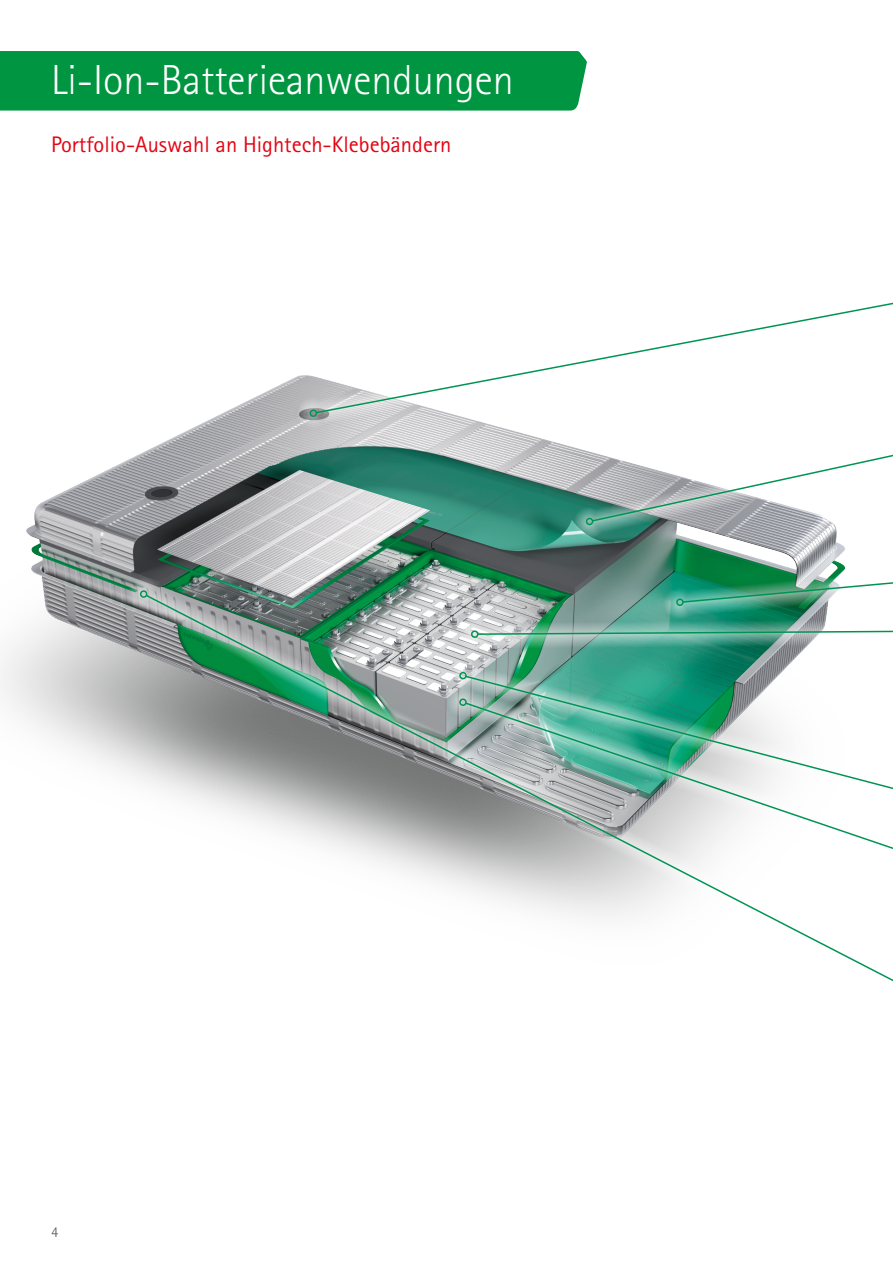
<style>
.page{position:relative;width:893px;height:1263px;background:#fff}
.page>*{position:absolute;margin:0;border:0;box-sizing:border-box;transform-origin:0 0}
.A_Headline{font:300 42px "Rotis Sans Serif Std";color:#fff}
.A_Subline{font:22.5px "Rotis Sans Serif Std";color:#e30614}
.t1{font:300 15px "Rotis Sans Serif Std";color:#575756}
</style>
<div class="page">
<div style="left:0;top:51px;width:587px;height:60px;background:#009641"></div>
<img style="left:1px;top:376px;width:572px;height:398px">
<svg style="left:573px;top:447px;width:18px;height:70px"></svg>
<svg style="left:591px;top:452px;width:302px;height:65px"></svg>
<svg style="left:458px;top:517px;width:387px;height:61px;background:#679286"></svg>
<svg style="left:297px;top:375px;width:276px;height:55px"></svg>
<svg style="left:314px;top:302px;width:579px;height:112px"></svg>
<div style="left:310px;top:409px;width:7px;height:8px;border:2px solid #009454;border-radius:50%"></div>
<svg style="left:127px;top:578px;width:766px;height:203px;background:#7a9f91"></svg>
<svg style="left:144px;top:593px;width:749px;height:389px"></svg>
<div style="left:140px;top:590px;width:7px;height:8px;border:2px solid #009454;border-radius:50%"></div>
<p class="A_Headline" style="left:51px;top:55px;width:464px">Li-Ion-Batterieanwendungen</p>
<p class="A_Subline" style="left:51px;top:131px;width:402px">Portfolio-Auswahl an Hightech-Klebebändern</p>
<p class="t1" style="left:51px;top:1223px;width:9px">4</p>
</div>
